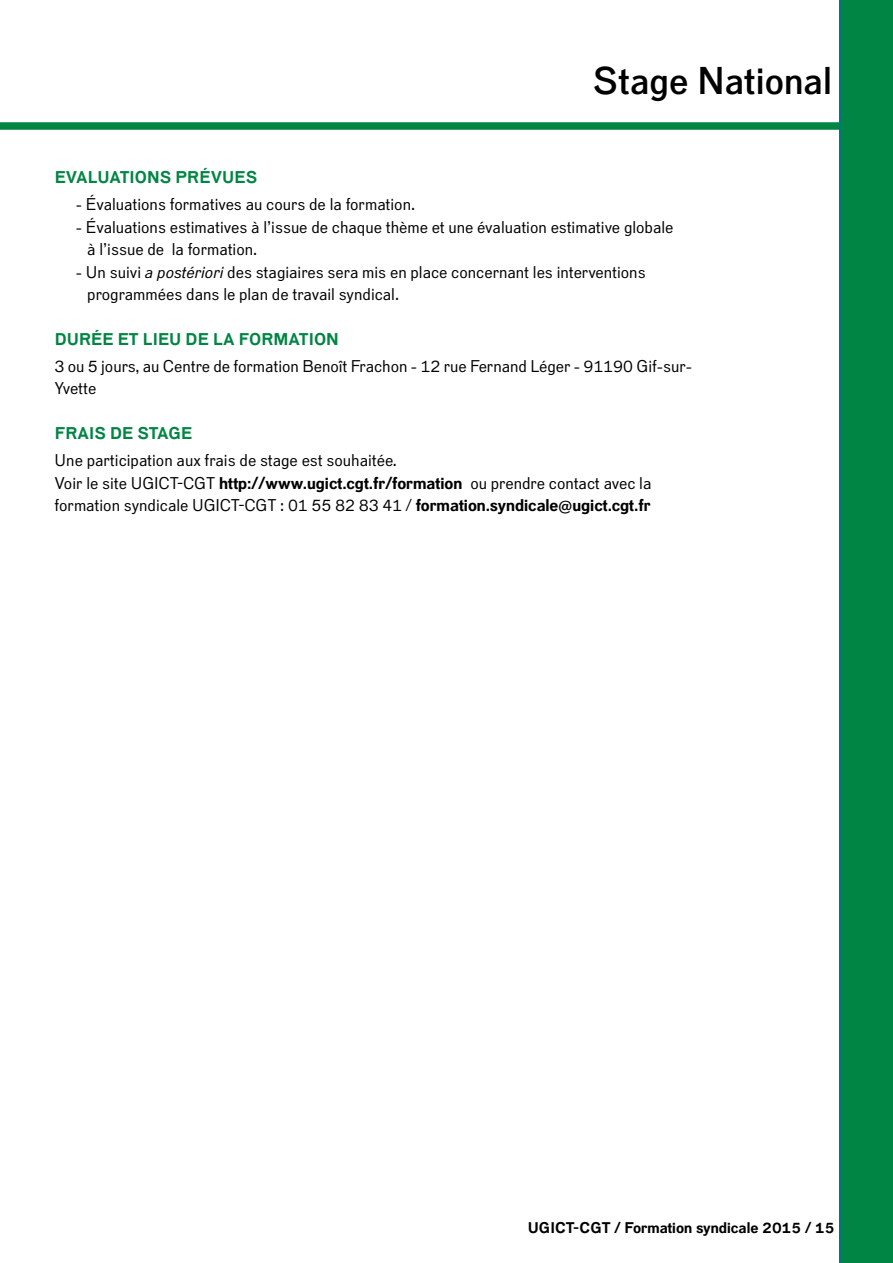
<style>
.page{position:relative;width:893px;height:1263px;background:#fff}
.page>*{position:absolute;margin:0;border:0;box-sizing:border-box;transform-origin:0 0}
.t1{font:500 37.5px "Dada Grotesk";color:#000}
.t2{font:16.5px/22.5px "Dada Grotesk";color:#000}
.t3{font:700 16.5px "Dada Grotesk";letter-spacing:.005em;color:#008544}
.t4{font:700 15px "Dada Grotesk";color:#000}
.s1{font-style:italic}
.s2{font-weight:700}
</style>
<div class="page">
<div style="left:0;top:122px;width:839px;height:8px;background:#008544"></div>
<div style="left:839px;top:0;width:54px;height:1263px;background:#008544"></div>
<h1 class="t1" style="left:592px;top:58px;width:241px">Stage National</h1>
<p class="t3" style="left:55px;top:168px;width:204px">Evaluations prévues</p>
<p class="t2" style="left:76px;top:193px;width:341px">- Évaluations formatives au cours de la formation.</p>
<p class="t2" style="left:87px;top:216px;width:588px;text-indent:-11px">- évaluations estimatives à l’issue de chaque thème et une évaluation estimative globale à l’issue de la formation.</p>
<p class="t2" style="left:87px;top:261px;width:560px;text-indent:-11px">- Un suivi <span class="s1">a postériori</span> des stagiaires sera mis en place concernant les interventions programmées dans le plan de travail syndical.</p>
<p class="t3" style="left:55px;top:330px;width:286px">Durée et lieu de la formation</p>
<p class="t2" style="left:55px;top:355px;width:639px">3 ou 5 jours, au Centre de formation Benoît Frachon - 12 rue Fernand Léger - 91190 Gif-sur-<br>Yvette</p>
<p class="t3" style="left:55px;top:424px;width:139px">Frais de stage</p>
<p class="t2" style="left:55px;top:449px;width:598px">Une participation aux frais de stage est souhaitée.<br>Voir le site UGICT-CGT <span class="s2">http://www.ugict.cgt.fr/formation</span> ou prendre contact avec la formation syndicale UGICT-CGT : 01 55 82 83 41 / <span class="s2">formation.syndicale@ugict.cgt.fr</span></p>
<p class="t4" style="left:528px;top:1218px;width:308px">ugict-cgt / formation syndicale 2015 / 15</p>
</div>
